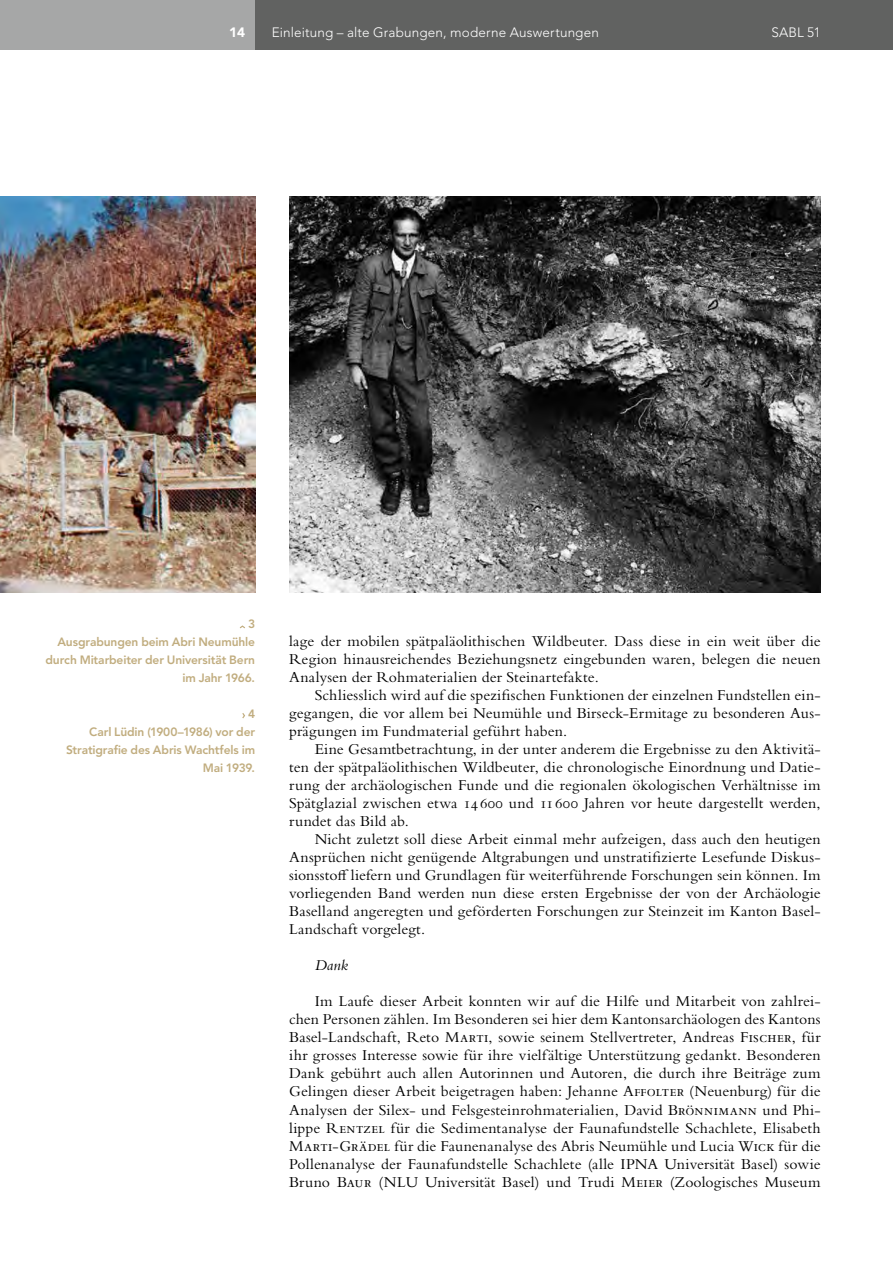
<style>
.page{position:relative;width:893px;height:1263px;background:#fff}
.page>*{position:absolute;margin:0;border:0;box-sizing:border-box;transform-origin:0 0}
.t1{font:15.75px/18px "Bembo Std";letter-spacing:.015em;color:#000;text-align:justify}
.t2{font:italic 15.75px "Bembo Std";color:#000}
.t3{font:300 13.5px "Avenir LT Std";letter-spacing:.01em;color:#fff}
.t4{font:900 13.5px "Avenir LT Std";color:#fff}
.t5{font:800 12px/18px "Avenir LT Std";letter-spacing:-.01em;color:#c1ad7f;text-align:right}
</style>
<div class="page">
<div style="left:255px;top:0;width:638px;height:50px;background:#616261"></div>
<div style="left:0;top:0;width:255px;height:50px;background:#a6a7a7"></div>
<svg style="left:239px;top:625px;width:6px;height:4px"></svg>
<svg style="left:242px;top:713px;width:3px;height:6px"></svg>
<img style="left:289px;top:196px;width:532px;height:396px">
<img style="left:0;top:196px;width:255px;height:396px">
<p class="t3" style="left:272px;top:24px;width:329px">Einleitung – alte Grabungen, moderne Auswertungen</p>
<p class="t4" style="left:229px;top:25px;width:17px">14</p>
<p class="t3" style="left:771px;top:24px;width:51px">SABL 51</p>
<p class="t5" style="left:46px;top:615px;width:211px">3<br>Ausgrabungen beim Abri Neumühle durch Mitarbeiter der Universität Bern im Jahr 1966.</p>
<p class="t5" style="left:66px;top:705px;width:191px">4<br>Carl Lüdin (1900–1986) vor der<br>Stratigrafie des Abris Wachtfels im<br>Mai 1939.</p>
<p class="t1" style="left:289px;top:632px;width:533px">lage der mobilen spätpaläolithischen Wildbeuter. Dass diese in ein weit über die Region hinausreichendes Beziehungsnetz eingebunden waren, belegen die neuen Analysen der Rohmaterialien der Steinartefakte.</p>
<p class="t1" style="left:289px;top:686px;width:533px;text-indent:26px">Schliesslich wird auf die spezifischen Funktionen der einzelnen Fundstellen ein&shy;gegangen, die vor allem bei Neumühle und Birseck-Ermitage zu besonderen Aus&shy;prägungen im Fundmaterial geführt haben.</p>
<p class="t1" style="left:289px;top:740px;width:533px;text-indent:26px">Eine Gesamtbetrachtung, in der unter anderem die Ergebnisse zu den Aktivitä&shy;ten der spätpaläolithischen Wildbeuter, die chronologische Einordnung und Datie&shy;rung der archäologischen Funde und die regionalen ökologischen Verhältnisse im Spätglazial zwischen etwa 14600 und 11600 Jahren vor heute dargestellt werden, rundet das Bild ab.</p>
<p class="t1" style="left:289px;top:830px;width:533px;text-indent:26px">Nicht zuletzt soll diese Arbeit einmal mehr aufzeigen, dass auch den heutigen Ansprüchen nicht genügende Altgrabungen und unstratifizierte Lesefunde Diskus&shy;sionsstoff liefern und Grundlagen für weiterführende Forschungen sein können. Im vorliegenden Band werden nun diese ersten Ergebnisse der von der Archäologie Baselland angeregten und geförderten Forschungen zur Steinzeit im Kanton Basel-Landschaft vorgelegt.</p>
<p class="t2" style="left:315px;top:956px;width:35px">Dank</p>
<p class="t1" style="left:289px;top:992px;width:533px;text-align:left;text-indent:26px">Im Laufe dieser Arbeit konnten wir auf die Hilfe und Mitarbeit von zahlrei&shy;chen Personen zählen. Im Besonderen sei hier dem Kantonsarchäologen des Kantons Basel-Landschaft, Reto Marti, sowie seinem Stellvertreter, Andreas Fischer, für ihr grosses Interesse sowie für ihre vielfältige Unterstützung gedankt. Besonderen Dank gebührt auch allen Autorinnen und Autoren, die durch ihre Beiträge zum Gelingen dieser Arbeit beigetragen haben: Jehanne Affolter (Neuenburg) für die Analysen der Silex- und Felsgesteinrohmaterialien, David Brönnimann und Phi&shy;lippe Rentzel für die Sedimentanalyse der Faunafundstelle Schachlete, Elisabeth Marti-Grädel für die Faunenanalyse des Abris Neumühle und Lucia Wick für die Pollenanalyse der Faunafundstelle Schachlete (alle IPNA Universität Basel) sowie Bruno Baur (NLU Universität Basel) und Trudi Meier (Zoologisches Museum</p>
</div>
